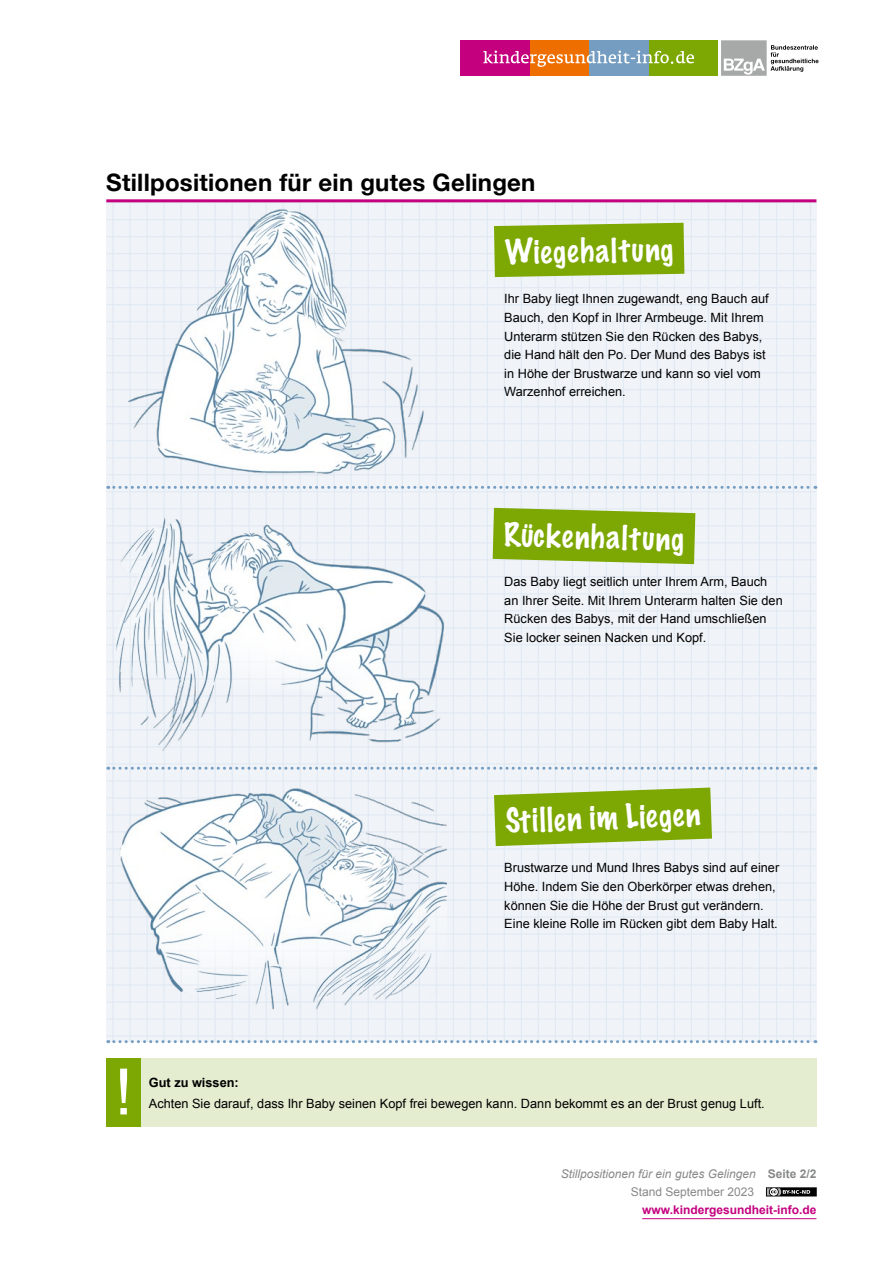
<style>
.page{position:relative;width:893px;height:1263px;background:#fff}
.page>*{position:absolute;margin:0;border:0;box-sizing:border-box;transform-origin:0 0}
.kiges-live-PDF_2_h_Infografik_titel{font:100 30px "Marker Felt";color:#fff}
.t1{font:700 24px "Helvetica Neue";letter-spacing:.01em;color:#000}
.kiges-live-PDF_2_p_kasten-ohne-abstand{font:12.75px/18.6px "Arial";color:#000}
.kiges-live-PDF_2_p_kasten{font:12.75px "Arial";color:#000}
.kiges-live-PDF_2_p_kasten-2{font:700 12.75px "Arial";color:#000}
.t2{font:italic 12px/18px "Arial";color:#878988}
.t3{font:700 12px "Arial";color:#c4007e}
.s1{font-weight:700;font-style:normal}
.s2{font-style:normal}
</style>
<div class="page">
<div style="left:106px;top:201px;width:710px;height:841px;background:#f0f4f9"></div>
<hr style="left:106px;top:967px;width:710px;height:2px;background:#e1e9f3">
<hr style="left:106px;top:950px;width:710px;height:1px;background:#e1e9f3">
<hr style="left:106px;top:933px;width:710px;height:1px;background:#e1e9f3">
<hr style="left:106px;top:916px;width:710px;height:1px;background:#e1e9f3">
<hr style="left:106px;top:899px;width:710px;height:1px;background:#e1e9f3">
<hr style="left:106px;top:882px;width:710px;height:1px;background:#e1e9f3">
<hr style="left:106px;top:865px;width:710px;height:1px;background:#e1e9f3">
<hr style="left:106px;top:848px;width:710px;height:1px;background:#e1e9f3">
<hr style="left:106px;top:831px;width:710px;height:1px;background:#e1e9f3">
<hr style="left:106px;top:814px;width:710px;height:1px;background:#e1e9f3">
<hr style="left:106px;top:797px;width:710px;height:1px;background:#e1e9f3">
<hr style="left:106px;top:780px;width:710px;height:1px;background:#e1e9f3">
<hr style="left:106px;top:763px;width:710px;height:1px;background:#e1e9f3">
<hr style="left:106px;top:746px;width:710px;height:1px;background:#e1e9f3">
<hr style="left:106px;top:729px;width:710px;height:1px;background:#e1e9f3">
<hr style="left:106px;top:712px;width:710px;height:1px;background:#e1e9f3">
<hr style="left:106px;top:695px;width:710px;height:1px;background:#e1e9f3">
<hr style="left:106px;top:678px;width:710px;height:1px;background:#e1e9f3">
<hr style="left:106px;top:661px;width:710px;height:1px;background:#e1e9f3">
<hr style="left:106px;top:644px;width:710px;height:1px;background:#e1e9f3">
<hr style="left:106px;top:627px;width:710px;height:1px;background:#e1e9f3">
<hr style="left:106px;top:610px;width:710px;height:1px;background:#e1e9f3">
<hr style="left:106px;top:593px;width:710px;height:1px;background:#e1e9f3">
<hr style="left:106px;top:576px;width:710px;height:1px;background:#e1e9f3">
<hr style="left:106px;top:559px;width:710px;height:1px;background:#e1e9f3">
<hr style="left:106px;top:542px;width:710px;height:1px;background:#e1e9f3">
<hr style="left:106px;top:525px;width:710px;height:1px;background:#e1e9f3">
<hr style="left:106px;top:508px;width:710px;height:1px;background:#e1e9f3">
<hr style="left:106px;top:491px;width:710px;height:1px;background:#e1e9f3">
<hr style="left:106px;top:474px;width:710px;height:1px;background:#e1e9f3">
<hr style="left:106px;top:457px;width:710px;height:1px;background:#e1e9f3">
<hr style="left:106px;top:440px;width:710px;height:1px;background:#e1e9f3">
<hr style="left:106px;top:423px;width:710px;height:1px;background:#e1e9f3">
<hr style="left:106px;top:406px;width:710px;height:1px;background:#e1e9f3">
<hr style="left:106px;top:389px;width:710px;height:1px;background:#e1e9f3">
<hr style="left:106px;top:372px;width:710px;height:1px;background:#e1e9f3">
<hr style="left:106px;top:355px;width:710px;height:1px;background:#e1e9f3">
<hr style="left:106px;top:338px;width:710px;height:1px;background:#e1e9f3">
<hr style="left:106px;top:321px;width:710px;height:1px;background:#e1e9f3">
<hr style="left:106px;top:304px;width:710px;height:1px;background:#e1e9f3">
<hr style="left:106px;top:287px;width:710px;height:1px;background:#e1e9f3">
<hr style="left:106px;top:270px;width:710px;height:1px;background:#e1e9f3">
<hr style="left:106px;top:253px;width:710px;height:1px;background:#e1e9f3">
<hr style="left:106px;top:236px;width:710px;height:1px;background:#e1e9f3">
<hr style="left:106px;top:219px;width:710px;height:1px;background:#e1e9f3">
<hr style="left:106px;top:202px;width:710px;height:1px;background:#e1e9f3">
<hr style="left:810px;top:201px;width:1px;height:841px;background:#e1e9f3">
<hr style="left:793px;top:201px;width:1px;height:841px;background:#e1e9f3">
<hr style="left:776px;top:201px;width:1px;height:841px;background:#e1e9f3">
<hr style="left:759px;top:201px;width:1px;height:841px;background:#e1e9f3">
<hr style="left:742px;top:201px;width:1px;height:841px;background:#e1e9f3">
<hr style="left:725px;top:201px;width:1px;height:841px;background:#e1e9f3">
<hr style="left:708px;top:201px;width:1px;height:841px;background:#e1e9f3">
<hr style="left:691px;top:201px;width:1px;height:841px;background:#e1e9f3">
<hr style="left:674px;top:201px;width:1px;height:841px;background:#e1e9f3">
<hr style="left:657px;top:201px;width:1px;height:841px;background:#e1e9f3">
<hr style="left:640px;top:201px;width:1px;height:841px;background:#e1e9f3">
<hr style="left:623px;top:201px;width:1px;height:841px;background:#e1e9f3">
<hr style="left:606px;top:201px;width:1px;height:841px;background:#e1e9f3">
<hr style="left:589px;top:201px;width:1px;height:841px;background:#e1e9f3">
<hr style="left:572px;top:201px;width:1px;height:841px;background:#e1e9f3">
<hr style="left:555px;top:201px;width:1px;height:841px;background:#e1e9f3">
<hr style="left:538px;top:201px;width:1px;height:841px;background:#e1e9f3">
<hr style="left:521px;top:201px;width:1px;height:841px;background:#e1e9f3">
<hr style="left:504px;top:201px;width:1px;height:841px;background:#e1e9f3">
<hr style="left:487px;top:201px;width:1px;height:841px;background:#e1e9f3">
<hr style="left:470px;top:201px;width:1px;height:841px;background:#e1e9f3">
<hr style="left:453px;top:201px;width:1px;height:841px;background:#e1e9f3">
<hr style="left:436px;top:201px;width:1px;height:841px;background:#e1e9f3">
<hr style="left:419px;top:201px;width:1px;height:841px;background:#e1e9f3">
<hr style="left:402px;top:201px;width:1px;height:841px;background:#e1e9f3">
<hr style="left:385px;top:201px;width:1px;height:841px;background:#e1e9f3">
<hr style="left:368px;top:201px;width:1px;height:841px;background:#e1e9f3">
<hr style="left:351px;top:201px;width:1px;height:841px;background:#e1e9f3">
<hr style="left:334px;top:201px;width:1px;height:841px;background:#e1e9f3">
<hr style="left:317px;top:201px;width:1px;height:841px;background:#e1e9f3">
<hr style="left:300px;top:201px;width:1px;height:841px;background:#e1e9f3">
<hr style="left:283px;top:201px;width:1px;height:841px;background:#e1e9f3">
<hr style="left:266px;top:201px;width:1px;height:841px;background:#e1e9f3">
<hr style="left:249px;top:201px;width:1px;height:841px;background:#e1e9f3">
<hr style="left:232px;top:201px;width:1px;height:841px;background:#e1e9f3">
<hr style="left:215px;top:201px;width:1px;height:841px;background:#e1e9f3">
<hr style="left:198px;top:201px;width:1px;height:841px;background:#e1e9f3">
<hr style="left:181px;top:201px;width:1px;height:841px;background:#e1e9f3">
<hr style="left:164px;top:201px;width:1px;height:841px;background:#e1e9f3">
<hr style="left:147px;top:201px;width:1px;height:841px;background:#e1e9f3">
<hr style="left:130px;top:201px;width:1px;height:841px;background:#e1e9f3">
<hr style="left:113px;top:201px;width:1px;height:841px;background:#e1e9f3">
<hr style="left:106px;top:1035px;width:710px;height:2px;background:#e1e9f3">
<hr style="left:106px;top:1018px;width:710px;height:2px;background:#e1e9f3">
<hr style="left:106px;top:1001px;width:710px;height:2px;background:#e1e9f3">
<hr style="left:106px;top:984px;width:710px;height:2px;background:#e1e9f3">
<hr style="left:106px;top:199px;width:710px;height:3px;background:#c4007e">
<svg style="left:108px;top:1040px;width:708px;height:3px"></svg>
<svg style="left:108px;top:486px;width:708px;height:3px"></svg>
<svg style="left:108px;top:767px;width:708px;height:3px"></svg>
<div style="left:138px;top:1059px;width:678px;height:68px;background:#e4edd0"></div>
<div style="left:106px;top:1059px;width:34px;height:68px;background:#7da803"></div>
<svg style="left:120px;top:1068px;width:7px;height:46px"></svg>
<img style="left:106px;top:209px;width:340px;height:278px">
<img style="left:112px;top:509px;width:332px;height:242px">
<img style="left:106px;top:781px;width:340px;height:238px">
<svg style="left:494px;top:223px;width:190px;height:54px;background:#83ac11"></svg>
<svg style="left:493px;top:508px;width:202px;height:56px;background:#87ae19"></svg>
<svg style="left:494px;top:787px;width:218px;height:59px;background:#8db225"></svg>
<hr style="left:642px;top:1218px;width:174px;height:1px;background:#c4007e">
<svg style="left:766px;top:1188px;width:50px;height:8px"></svg>
<div style="left:767px;top:1188px;width:49px;height:7px;background:#000"></div>
<svg style="left:767px;top:1188px;width:43px;height:7px"></svg>
<div style="left:460px;top:40px;width:70px;height:36px;background:#c4007e"></div>
<div style="left:530px;top:40px;width:60px;height:36px;background:#ef6e00"></div>
<div style="left:590px;top:40px;width:59px;height:36px;background:#749dc1"></div>
<div style="left:649px;top:40px;width:70px;height:36px;background:#7da803"></div>
<svg style="left:483px;top:50px;width:211px;height:17px"></svg>
<svg style="left:721px;top:40px;width:98px;height:36px"></svg>
<h2 class="t1" style="left:106px;top:164px;width:431px">Stillpositionen für ein gutes Gelingen</h2>
<h2 class="kiges-live-PDF_2_h_Infografik_titel" style="left:505px;top:228px;width:170px;rotate:-1deg">Wiegehaltung</h2>
<p class="kiges-live-PDF_2_p_kasten-ohne-abstand" style="left:504px;top:290px;width:266px">Ihr Baby liegt Ihnen zugewandt, eng Bauch auf Bauch, den Kopf in Ihrer Armbeuge. Mit Ihrem Unterarm stützen Sie den Rücken des Babys, die Hand hält den Po. Der Mund des Babys ist in Höhe der Brustwarze und kann so viel vom Warzenhof erreichen.</p>
<h2 class="kiges-live-PDF_2_h_Infografik_titel" style="left:504px;top:511px;width:182px;rotate:1deg">Rückenhaltung</h2>
<p class="kiges-live-PDF_2_p_kasten-ohne-abstand" style="left:504px;top:572px;width:280px">Das Baby liegt seitlich unter Ihrem Arm, Bauch an Ihrer Seite. Mit Ihrem Unterarm halten Sie den Rücken des Babys, mit der Hand umschließen Sie locker seinen Nacken und Kopf.</p>
<h2 class="kiges-live-PDF_2_h_Infografik_titel" style="left:505px;top:797px;width:197px;rotate:-2deg">Stillen im Liegen</h2>
<p class="kiges-live-PDF_2_p_kasten-ohne-abstand" style="left:504px;top:859px;width:276px">Brustwarze und Mund Ihres Babys sind auf einer Höhe. Indem Sie den Oberkörper etwas drehen, können Sie die Höhe der Brust gut verändern.<br>Eine kleine Rolle im Rücken gibt dem Baby Halt.</p>
<p class="kiges-live-PDF_2_p_kasten-2" style="left:149px;top:1074px;width:91px">Gut zu wissen:</p>
<p class="kiges-live-PDF_2_p_kasten" style="left:149px;top:1095px;width:617px">Achten Sie darauf, dass Ihr Baby seinen Kopf frei bewegen kann. Dann bekommt es an der Brust genug Luft.</p>
<p class="t2" style="left:631px;top:1165px;width:187px;text-indent:-70px">Stillpositionen für ein gutes Gelingen <span class="s1">Seite 2/2<br></span><span class="s2">Stand September 2023</span></p>
<p class="t3" style="left:642px;top:1202px;width:176px">www.kindergesundheit-info.de</p>
</div>
